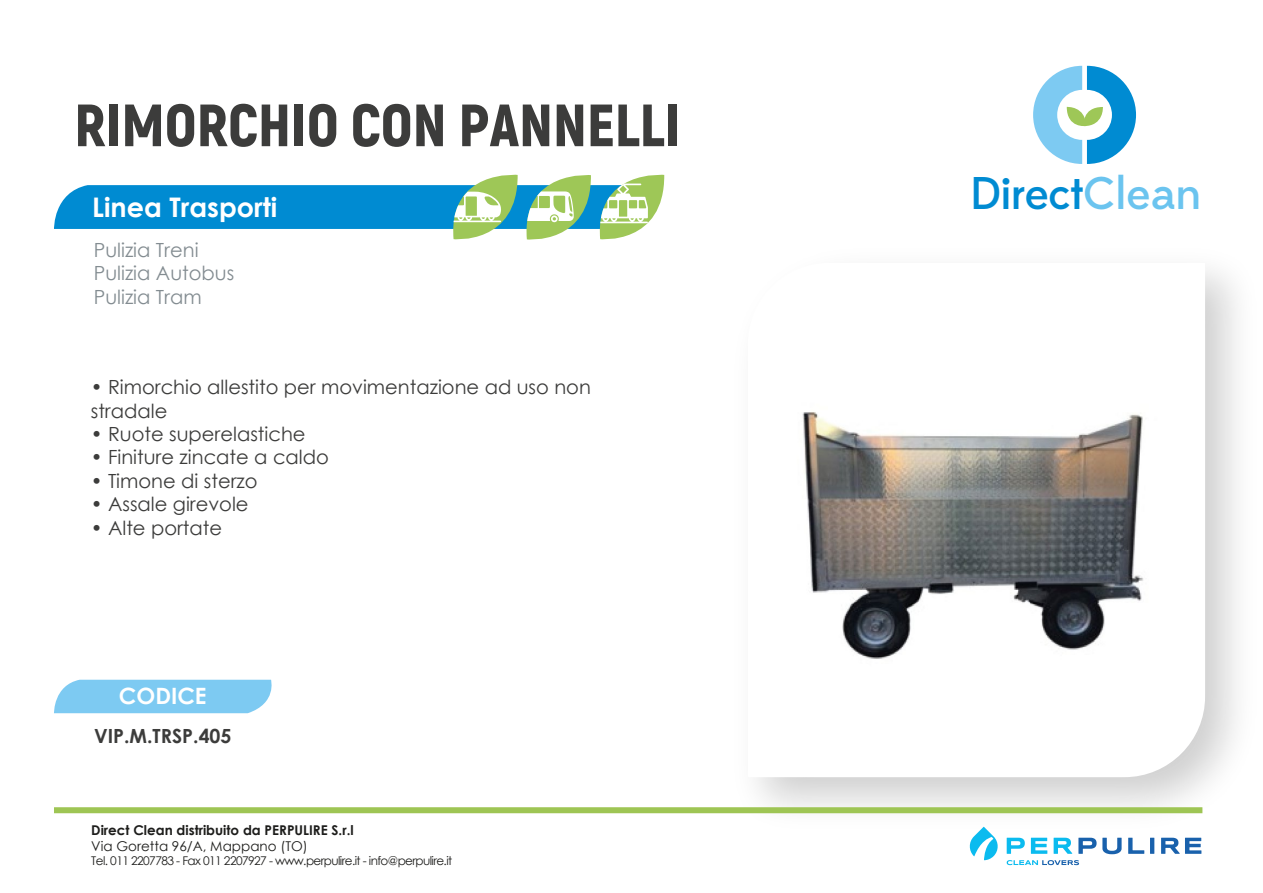
<style>
.page{position:relative;width:1263px;height:893px;background:#fff}
.page>*{position:absolute;margin:0;border:0;box-sizing:border-box;transform-origin:0 0}
.t1{font:900 59.55px "Akrobat";color:#3c3c3b}
.t2{font:500 45.75px "Edmondsans";letter-spacing:-.025em;color:#008bd2}
.t3{font:700 27px "Century Gothic";color:#fff}
.t4{font:700 22.5px "Century Gothic";color:#fff}
.t5{font:19.5px/23.4px "Century Gothic";color:#3c3c3b}
.t6{font:19.5px/23.4px "Century Gothic";color:#838c91}
.t7{font:700 19.5px "Century Gothic";color:#3c3c3b}
.t8{font:700 13.5px "Century Gothic";color:#1d1d1b}
.t9{font:13.5px "Century Gothic";color:#1d1d1b}
.t10{font:12px "Century Gothic";letter-spacing:-.05em;color:#1d1d1b}
.s1{color:#6bc4ef}
</style>
<div class="page">
<svg style="left:1130px;top:702px;width:75px;height:75px"></svg>
<svg style="left:1033px;top:66px;width:103px;height:98px"></svg>
<div style="left:54px;top:807px;width:1148px;height:6px;background:#9ec554"></div>
<svg style="left:1007px;top:838px;width:18px;height:16px"></svg>
<svg style="left:1031px;top:838px;width:16px;height:16px"></svg>
<svg style="left:1053px;top:838px;width:19px;height:16px"></svg>
<svg style="left:1078px;top:838px;width:18px;height:16px"></svg>
<svg style="left:1102px;top:838px;width:19px;height:16px"></svg>
<svg style="left:1128px;top:838px;width:16px;height:16px"></svg>
<hr style="left:1150px;top:838px;width:4px;height:16px;background:#1961ac">
<svg style="left:1161px;top:838px;width:40px;height:16px"></svg>
<svg style="left:969px;top:827px;width:29px;height:33px"></svg>
<svg style="left:1007px;top:860px;width:72px;height:5px"></svg>
<svg style="left:54px;top:174px;width:611px;height:66px"></svg>
<div style="left:54px;top:680px;width:218px;height:33px;background:#7dcaf2"></div>
<img style="left:798px;top:404px;width:374px;height:309px">
<h1 class="t1" style="left:74px;top:87px;width:607px">RIMORCHIO CON PANNELLI</h1>
<h3 class="t3" style="left:92px;top:186px;width:187px">Linea Trasporti</h3>
<p class="t6" style="left:94px;top:238px;width:142px">Pulizia Treni<br>Pulizia Autobus<br>Pulizia Tram</p>
<p class="t5" style="left:91px;top:375px;width:502px">• Rimorchio allestito per movimentazione ad uso non stradale</p>
<p class="t5" style="left:91px;top:422px;width:216px">• Ruote superelastiche</p>
<p class="t5" style="left:91px;top:445px;width:240px">• Finiture zincate a caldo</p>
<p class="t5" style="left:91px;top:469px;width:168px">• Timone di sterzo</p>
<p class="t5" style="left:91px;top:492px;width:159px">• Assale girevole</p>
<p class="t5" style="left:91px;top:515px;width:133px">• Alte portate</p>
<p class="t4" style="left:119px;top:679px;width:89px">CODICE</p>
<p class="t7" style="left:94px;top:721px;width:139px">VIP.M.TRSP.405</p>
<p class="t8" style="left:91px;top:819px;width:264px">Direct Clean distribuito da PERPULIRE S.r.l</p>
<p class="t9" style="left:91px;top:836px;width:218px">Via Goretta 96/A, Mappano (TO)</p>
<p class="t10" style="left:91px;top:852px;width:362px">Tel. 011 2207783 - Fax 011 2207927 - www.perpulire.it - info@perpulire.it</p>
<h2 class="t2" style="left:970px;top:166px;width:233px">Direct<span class="s1">Clean</span></h2>
</div>
